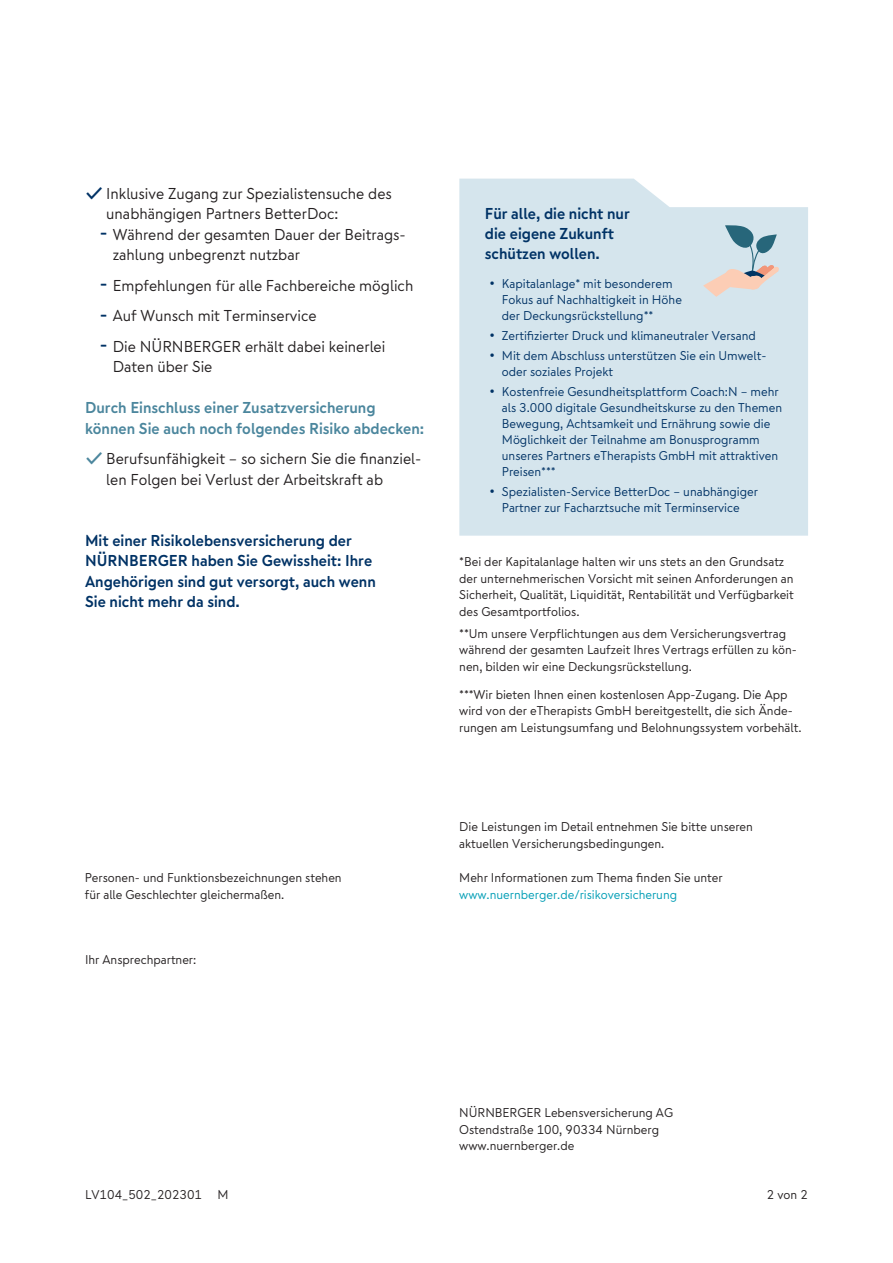
<style>
.page{position:relative;width:893px;height:1263px;background:#fff}
.page>*{position:absolute;margin:0;border:0;box-sizing:border-box;transform-origin:0 0}
.t1{font:15.75px/20.4px "Nuernberger Text";color:#231f20}
.t2{font:700 15.75px/20.4px "Nuernberger Text";color:#003265}
.t3{font:700 15.75px/20.4px "Nuernberger Text";color:#4b869d}
.t4{font:12.75px/16.5px "Nuernberger Text";color:#231f20}
.t5{font:12.75px/15.9px "Nuernberger Text";color:#003265}
.t6{font:12.75px "Nuernberger Text";color:#009db5}
.s1{color:#003265}
.s2{font-weight:700;font-size:18.9px;color:#003265}
.s3{color:#4b869d}
.s4{font-size:16.5px}
</style>
<div class="page">
<div style="left:459px;top:179px;width:349px;height:357px;background:#d5e5ed"></div>
<svg style="left:703px;top:225px;width:76px;height:72px"></svg>
<p class="t1" style="left:106px;top:183px;width:287px;text-indent:-21px"><span class="s1">✔</span> Inklusive Zugang zur Spezialistensuche des unabhängigen Partners BetterDoc:</p>
<p class="t1" style="left:113px;top:224px;width:295px;text-indent:-13px"><span class="s2">-</span> Während der gesamten Dauer der Beitrags&shy;zahlung unbegrenzt nutzbar</p>
<p class="t1" style="left:100px;top:275px;width:315px"><span class="s2">-</span> Empfehlungen für alle Fachbereiche möglich</p>
<p class="t1" style="left:100px;top:305px;width:218px"><span class="s2">-</span> Auf Wunsch mit Terminservice</p>
<p class="t1" style="left:113px;top:336px;width:274px;text-indent:-13px"><span class="s2">-</span> Die NÜRNBERGER erhält dabei keinerlei<br>Daten über Sie</p>
<p class="t3" style="left:85px;top:397px;width:341px">Durch Einschluss einer Zusatzversicherung können Sie auch noch folgendes Risiko abdecken:</p>
<p class="t1" style="left:106px;top:448px;width:317px;text-indent:-21px"><span class="s3">✔</span> Berufsunfähigkeit – so sichern Sie die finanziel&shy;len Folgen bei Verlust der Arbeitskraft ab</p>
<p class="t2" style="left:85px;top:530px;width:292px">Mit einer Risikolebensversicherung der NÜRNBERGER haben Sie Gewissheit: Ihre Angehörigen sind gut versorgt, auch wenn Sie nicht mehr da sind.</p>
<p class="t4" style="left:85px;top:869px;width:258px">Personen- und Funktionsbezeichnungen stehen für alle Geschlechter gleichermaßen.</p>
<p class="t4" style="left:85px;top:951px;width:113px">Ihr Ansprechpartner:</p>
<p class="t2" style="left:485px;top:203px;width:146px">Für alle, die nicht nur die eigene Zukunft schützen wollen.</p>
<p class="t5" style="left:502px;top:275px;width:182px;text-indent:-13px"><span class="s4">•</span> Kapitalanlage* mit besonderem<br>Fokus auf Nachhaltigkeit in Höhe der Deckungsrückstellung**</p>
<p class="t5" style="left:489px;top:327px;width:268px"><span class="s4">•</span> Zertifizierter Druck und klimaneutraler Versand</p>
<p class="t5" style="left:502px;top:347px;width:266px;text-indent:-13px"><span class="s4">•</span> Mit dem Abschluss unterstützen Sie ein Umwelt&shy;oder soziales Projekt</p>
<p class="t5" style="left:502px;top:383px;width:282px;text-indent:-13px"><span class="s4">•</span> Kostenfreie Gesundheitsplattform Coach:N – mehr als 3.000 digitale Gesundheitskurse zu den Themen Bewegung, Achtsamkeit und Ernährung sowie die Möglichkeit der Teilnahme am Bonusprogramm unseres Partners eTherapists GmbH mit attraktiven Preisen***</p>
<p class="t5" style="left:489px;top:483px;width:270px;text-align:center"><span class="s4">•</span> Spezialisten-Service BetterDoc – unabhängiger<br>Partner zur Facharztsuche mit Terminservice</p>
<p class="t4" style="left:459px;top:553px;width:336px">*Bei der Kapitalanlage halten wir uns stets an den Grundsatz der unternehmerischen Vorsicht mit seinen Anforderungen an Sicherheit, Qualität, Liquidität, Rentabilität und Verfügbarkeit des Gesamtportfolios.</p>
<p class="t4" style="left:459px;top:625px;width:339px">**Um unsere Verpflichtungen aus dem Versicherungsvertrag während der gesamten Laufzeit Ihres Vertrags erfüllen zu kön&shy;nen, bilden wir eine Deckungsrückstellung.</p>
<p class="t4" style="left:459px;top:686px;width:344px">***Wir bieten Ihnen einen kostenlosen App-Zugang. Die App wird von der eTherapists GmbH bereitgestellt, die sich Ände&shy;rungen am Leistungsumfang und Belohnungssystem vorbehält.</p>
<p class="t4" style="left:459px;top:818px;width:295px">Die Leistungen im Detail entnehmen Sie bitte unseren aktuellen Versicherungsbedingungen.</p>
<p class="t4" style="left:459px;top:869px;width:265px">Mehr Informationen zum Thema finden Sie unter</p>
<p class="t6" style="left:459px;top:886px;width:219px">www.nuernberger.de/risikoversicherung</p>
<p class="t4" style="left:459px;top:1104px;width:215px">NÜRNBERGER Lebensversicherung AG<br>Ostendstraße 100, 90334 Nürnberg www.nuernberger.de</p>
<p class="t4" style="left:85px;top:1186px;width:145px">LV104_502_202301 M</p>
<p class="t4" style="left:767px;top:1186px;width:43px">2 von 2</p>
</div>
